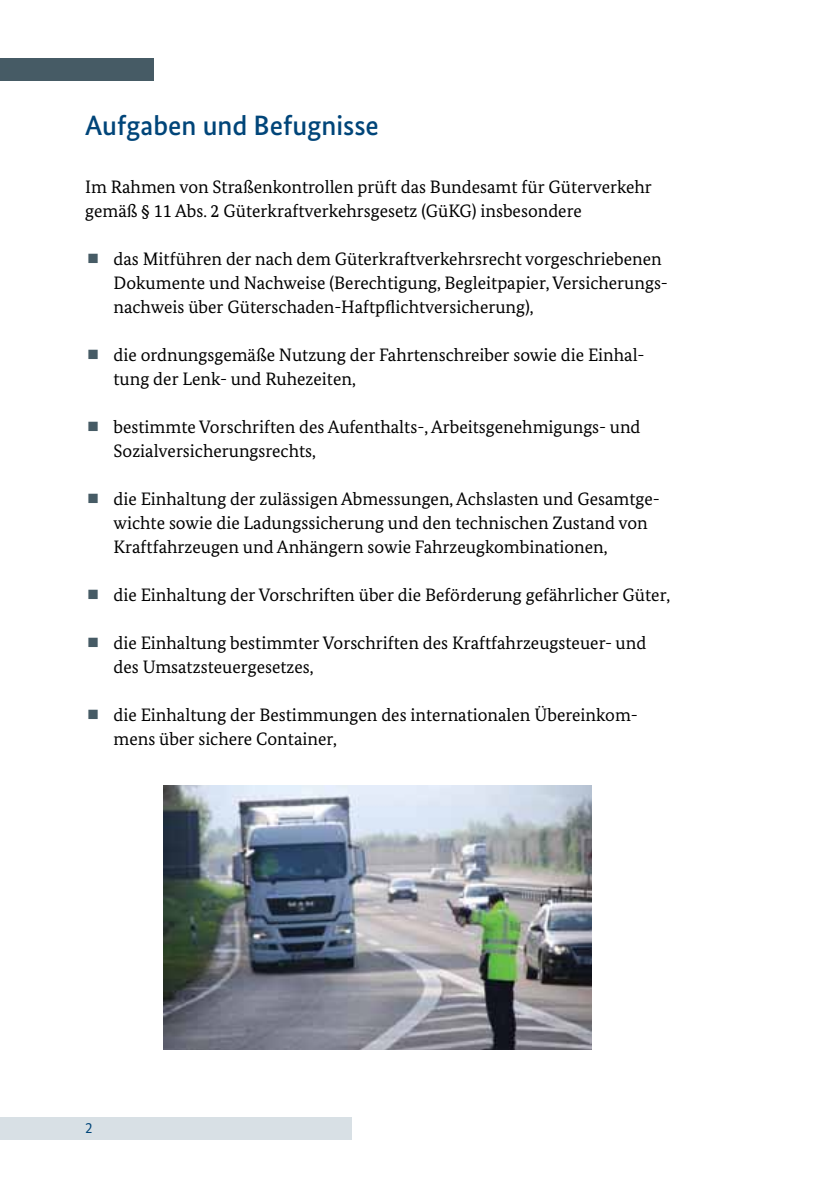
<style>
.page{position:relative;width:840px;height:1191px;background:#fff}
.page>*{position:absolute;margin:0;border:0;box-sizing:border-box;transform-origin:0 0}
.t1{font:500 28px "Bundes Sans";color:#004579}
.t2{font:18px/24px "Bundes Serif";color:#000}
.t3{font:15px "Bundes Sans";color:#004579}
</style>
<div class="page">
<img style="left:163px;top:785px;width:428px;height:264px">
<div style="left:0;top:1117px;width:351px;height:23px;background:#d8e0e5"></div>
<div style="left:0;top:58px;width:153px;height:23px;background:#465b65"></div>
<h1 class="t1" style="left:85px;top:108px;width:295px">Aufgaben und Befugnisse</h1>
<p class="t2" style="left:85px;top:175px;width:568px">Im Rahmen von Straßenkontrollen prüft das Bundesamt für Güterverkehr gemäß § 11 Abs. 2 Güterkraftverkehrsgesetz (GüKG) insbesondere</p>
<p class="t2" style="left:113px;top:247px;width:555px">das Mitführen der nach dem Güterkraftverkehrsrecht vorgeschriebenen<br>Dokumente und Nachweise (Berechtigung, Begleitpapier, Versicherungs&shy;nachweis über Güterschaden-Haftpflichtversicherung),</p>
<p class="t2" style="left:113px;top:343px;width:532px">die ordnungsgemäße Nutzung der Fahrtenschreiber sowie die Einhal&shy;tung der Lenk- und Ruhezeiten,</p>
<p class="t2" style="left:113px;top:415px;width:528px">bestimmte Vorschriften des Aufenthalts-, Arbeitsgenehmigungs- und<br>Sozialversicherungsrechts,</p>
<p class="t2" style="left:113px;top:487px;width:547px">die Einhaltung der zulässigen Abmessungen, Achslasten und Gesamtge&shy;wichte sowie die Ladungssicherung und den technischen Zustand von<br>Kraftfahrzeugen und Anhängern sowie Fahrzeugkombinationen,</p>
<p class="t2" style="left:113px;top:583px;width:558px">die Einhaltung der Vorschriften über die Beförderung gefährlicher Güter,</p>
<p class="t2" style="left:113px;top:631px;width:534px">die Einhaltung bestimmter Vorschriften des Kraftfahrzeugsteuer- und des Umsatzsteuergesetzes,</p>
<p class="t2" style="left:113px;top:703px;width:525px">die Einhaltung der Bestimmungen des internationalen Übereinkom&shy;mens über sichere Container,</p>
<p class="t3" style="left:85px;top:1119px;width:9px">2</p>
</div>
